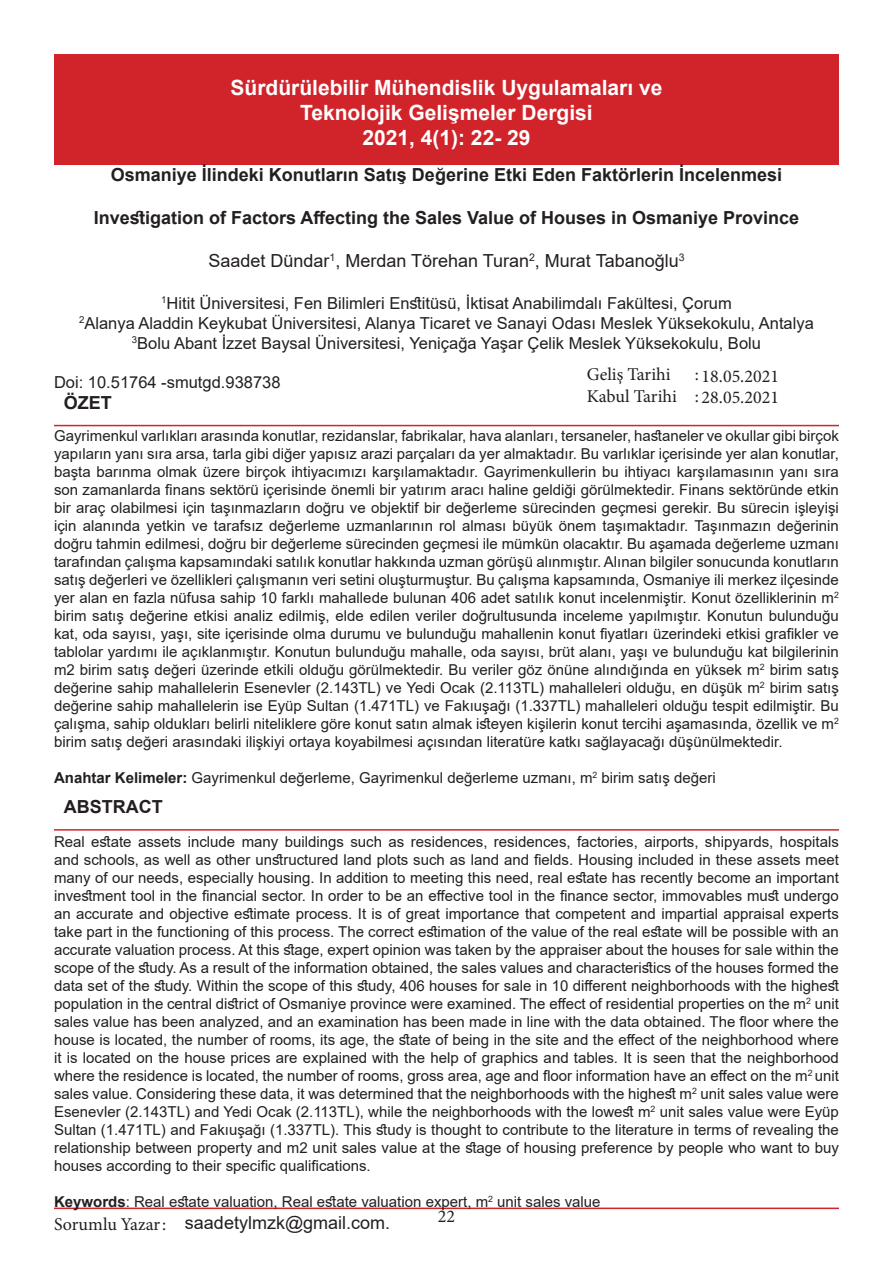
<style>
.page{position:relative;width:893px;height:1263px;background:#fff}
.page>*{position:absolute;margin:0;border:0;box-sizing:border-box;transform-origin:0 0}
.t1{font:700 21px/25.2px "Arial";color:#fff;text-align:center}
.t2{font:700 18px "Arial";color:#231f20}
.t3{font:18px "Arial";color:#231f20}
.t4{font:18px "Minion Pro";color:#231f20}
.t5{font:16.5px "Arial";color:#231f20}
.t6{font:15px/18px "Arial";color:#231f20;text-align:justify}
.s1{font-weight:700}
</style>
<div class="page">
<div style="left:54px;top:54px;width:785px;height:110px;background:#d1232a"></div>
<hr style="left:54px;top:425px;width:785px;height:1px;background:#d1232a">
<hr style="left:54px;top:829px;width:785px;height:2px;background:#d1232a">
<hr style="left:54px;top:1207px;width:785px;height:2px;background:#d1232a">
<h1 class="t1" style="left:231px;top:75px;width:433px">Sürdürülebilir Mühendislik Uygulamaları ve<br>Teknolojik Gelişmeler Dergisi<br>2021, 4(1): 22- 29</h1>
<p class="t2" style="left:111px;top:162px;width:673px">Osmaniye İlindeki Konutların Satış Değerine Etki Eden Faktörlerin İncelenmesi</p>
<p class="t2" style="left:94px;top:205px;width:707px">Investigation of Factors Affecting the Sales Value of Houses in Osmaniye Province</p>
<p class="t3" style="left:208px;top:249px;width:478px">Saadet Dündar<sup>1</sup>, Merdan Törehan Turan<sup>2</sup>, Murat Tabanoğlu<sup>3</sup></p>
<p class="t5" style="left:161px;top:292px;width:572px"><sup>1</sup>Hitit Üniversitesi, Fen Bilimleri Enstitüsü, İktisat Anabilimdalı Fakültesi, Çorum</p>
<p class="t5" style="left:79px;top:311px;width:736px"><sup>2</sup>Alanya Aladdin Keykubat Üniversitesi, Alanya Ticaret ve Sanayi Odası Meslek Yüksekokulu, Antalya</p>
<p class="t5" style="left:132px;top:331px;width:630px"><sup>3</sup>Bolu Abant İzzet Baysal Üniversitesi, Yeniçağa Yaşar Çelik Meslek Yüksekokulu, Bolu</p>
<p class="t5" style="left:54px;top:371px;width:228px">Doi: 10.51764 -smutgd.938738</p>
<p class="t4" style="left:587px;top:363px;width:85px">Geliş Tarihi</p>
<p class="t4" style="left:695px;top:364px;width:86px">:18.05.2021</p>
<p class="t4" style="left:587px;top:384px;width:194px">Kabul Tarihi :28.05.2021</p>
<p class="t2" style="left:64px;top:390px;width:50px">ÖZET</p>
<p class="t6" style="left:54px;top:427px;width:786px">Gayrimenkul varlıkları arasında konutlar, rezidanslar, fabrikalar, hava alanları, tersaneler, hastaneler ve okullar gibi birçok yapıların yanı sıra arsa, tarla gibi diğer yapısız arazi parçaları da yer almaktadır. Bu varlıklar içerisinde yer alan konutlar, başta barınma olmak üzere birçok ihtiyacımızı karşılamaktadır. Gayrimenkullerin bu ihtiyacı karşılamasının yanı sıra son zamanlarda finans sektörü içerisinde önemli bir yatırım aracı haline geldiği görülmektedir. Finans sektöründe etkin bir araç olabilmesi için taşınmazların doğru ve objektif bir değerleme sürecinden geçmesi gerekir. Bu sürecin işleyişi için alanında yetkin ve tarafsız değerleme uzmanlarının rol alması büyük önem taşımaktadır. Taşınmazın değerinin doğru tahmin edilmesi, doğru bir değerleme sürecinden geçmesi ile mümkün olacaktır. Bu aşamada değerleme uzmanı tarafından çalışma kapsamındaki satılık konutlar hakkında uzman görüşü alınmıştır. Alınan bilgiler sonucunda konutların satış değerleri ve özellikleri çalışmanın veri setini oluşturmuştur. Bu çalışma kapsamında, Osmaniye ili merkez ilçesinde yer alan en fazla nüfusa sahip 10 farklı mahallede bulunan 406 adet satılık konut incelenmiştir. Konut özelliklerinin m<sup>2 </sup>birim satış değerine etkisi analiz edilmiş, elde edilen veriler doğrultusunda inceleme yapılmıştır. Konutun bulunduğu kat, oda sayısı, yaşı, site içerisinde olma durumu ve bulunduğu mahallenin konut fiyatları üzerindeki etkisi grafikler ve tablolar yardımı ile açıklanmıştır. Konutun bulunduğu mahalle, oda sayısı, brüt alanı, yaşı ve bulunduğu kat bilgilerinin m2 birim satış değeri üzerinde etkili olduğu görülmektedir. Bu veriler göz önüne alındığında en yüksek m<sup>2</sup> birim satış değerine sahip mahallelerin Esenevler (2.143TL) ve Yedi Ocak (2.113TL) mahalleleri olduğu, en düşük m<sup>2</sup> birim satış değerine sahip mahallelerin ise Eyüp Sultan (1.471TL) ve Fakıuşağı (1.337TL) mahalleleri olduğu tespit edilmiştir. Bu çalışma, sahip oldukları belirli niteliklere göre konut satın almak isteyen kişilerin konut tercihi aşamasında, özellik ve m<sup>2 </sup>birim satış değeri arasındaki ilişkiyi ortaya koyabilmesi açısından literatüre katkı sağlayacağı düşünülmektedir.</p>
<p class="t6" style="left:54px;top:769px;width:663px"><span class="s1">Anahtar Kelimeler:</span> Gayrimenkul değerleme, Gayrimenkul değerleme uzmanı, m<sup>2</sup> birim satış değeri</p>
<p class="t2" style="left:64px;top:794px;width:100px">ABSTRACT</p>
<p class="t6" style="left:54px;top:832px;width:786px">Real estate assets include many buildings such as residences, residences, factories, airports, shipyards, hospitals and schools, as well as other unstructured land plots such as land and fields. Housing included in these assets meet many of our needs, especially housing. In addition to meeting this need, real estate has recently become an important investment tool in the financial sector. In order to be an effective tool in the finance sector, immovables must undergo an accurate and objective estimate process. It is of great importance that competent and impartial appraisal experts take part in the functioning of this process. The correct estimation of the value of the real estate will be possible with an accurate valuation process. At this stage, expert opinion was taken by the appraiser about the houses for sale within the scope of the study. As a result of the information obtained, the sales values and characteristics of the houses formed the data set of the study. Within the scope of this study, 406 houses for sale in 10 different neighborhoods with the highest population in the central district of Osmaniye province were examined. The effect of residential properties on the m<sup>2</sup> unit sales value has been analyzed, and an examination has been made in line with the data obtained. The floor where the house is located, the number of rooms, its age, the state of being in the site and the effect of the neighborhood where it is located on the house prices are explained with the help of graphics and tables. It is seen that the neighborhood where the residence is located, the number of rooms, gross area, age and floor information have an effect on the m<sup>2</sup> unit sales value. Considering these data, it was determined that the neighborhoods with the highest m<sup>2</sup> unit sales value were Esenevler (2.143TL) and Yedi Ocak (2.113TL), while the neighborhoods with the lowest m<sup>2</sup> unit sales value were Eyüp Sultan (1.471TL) and Fakıuşağı (1.337TL). This study is thought to contribute to the literature in terms of revealing the relationship between property and m2 unit sales value at the stage of housing preference by people who want to buy houses according to their specific qualifications.</p>
<p class="t6" style="left:54px;top:1192px;width:548px"><span class="s1">Keywords</span>: Real estate valuation, Real estate valuation expert, m<sup>2</sup> unit sales value</p>
<p class="t4" style="left:438px;top:1204px;width:19px">22</p>
<p class="t3" style="left:185px;top:1210px;width:207px">saadetylmzk@gmail.com.</p>
<p class="t4" style="left:54px;top:1212px;width:114px">Sorumlu Yazar:</p>
</div>
